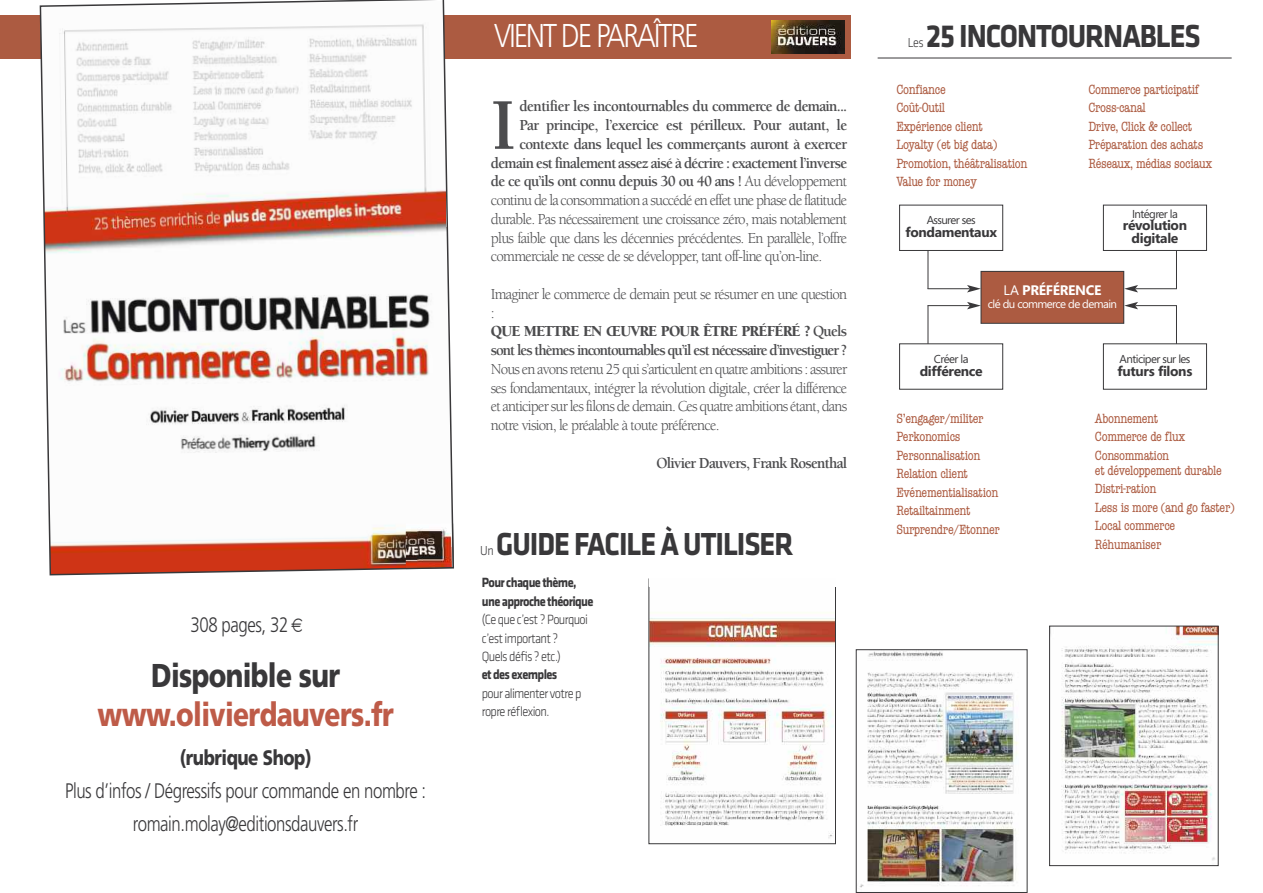
<style>
.page{position:relative;width:1263px;height:893px;background:#fff}
.page>*{position:absolute;margin:0;border:0;box-sizing:border-box;transform-origin:0 0}
.t1{font:700 74.7px "Berkeley";color:#4c4c4e;scale:.95 1}
.t2{font:700 33px "Klavika";letter-spacing:-.035em;color:#39383a;scale:.9 1}
.t3{font:900 33px "Frutiger";letter-spacing:-.025em;color:#be5b48;scale:.8 1}
.t4{font:300 33px "Frutiger";letter-spacing:-.065em;color:#fff;scale:.85 1}
.t5{font:900 33px "Frutiger";letter-spacing:-.025em;color:#39383a;scale:.8 1}
.t6{font:300 21px/33px "Frutiger";letter-spacing:-.025em;color:#39383a;text-align:center;scale:.8 1}
.t7{font:900 21px "Frutiger";letter-spacing:-.025em;color:#39383a;scale:.8 1}
.t8{font:15.75px/18.8px "Berkeley";letter-spacing:-.05em;color:#4c4c4e;text-align:justify;scale:.95 1}
.t9{font:700 15.75px "Berkeley";letter-spacing:-.05em;color:#4c4c4e;scale:.95 1}
.t10{font:700 15.75px/18.8px "Berkeley";letter-spacing:-.07em;color:#4c4c4e;scale:.95 1}
.t11{font:condensed 13.8px/18.5px "American Typewriter";letter-spacing:-.025em;color:#ac5b41}
.t12{font:300 13.8px/18.5px "Klavika CH";letter-spacing:-.05em;color:#39383a;scale:.9 1}
.t13{font:700 13.8px/12.6px "Segoe";letter-spacing:-.025em;color:#39383a;text-align:center}
.t14{font:700 13.8px/18.5px "Klavika";letter-spacing:-.05em;color:#39383a;scale:.9 1}
.t15{font:700 13.8px "Segoe";letter-spacing:-.025em;color:#fff}
.t16{font:300 13.5px "Klavika";color:#39383a;scale:.9 1}
.t17{font:11.55px "Segoe";letter-spacing:-.05em;color:#39383a}
.t18{font:11.55px "Segoe";letter-spacing:-.05em;color:#fff}
.s1{font-weight:400}
.s2{font-weight:900}
</style>
<div class="page">
<div style="left:0;top:15px;width:850px;height:44px;background:#ac5b41"></div>
<svg style="left:39px;top:0;width:415px;height:576px"></svg>
<img style="left:771px;top:21px;width:73px;height:33px">
<div style="left:981px;top:271px;width:143px;height:52px;background:#ac5b41"></div>
<div style="left:981px;top:271px;width:143px;height:53px;border:1px solid #39383a"></div>
<div style="left:899px;top:344px;width:104px;height:45px;border:1px solid #39383a"></div>
<div style="left:1103px;top:344px;width:104px;height:45px;border:1px solid #39383a"></div>
<div style="left:899px;top:205px;width:104px;height:46px;border:1px solid #39383a"></div>
<div style="left:1103px;top:205px;width:104px;height:46px;border:1px solid #39383a"></div>
<hr style="left:1176px;top:306px;width:1px;height:38px;background:#39383a">
<hr style="left:1135px;top:305px;width:42px;height:1px;background:#39383a">
<svg style="left:1124px;top:302px;width:14px;height:7px"></svg>
<hr style="left:928px;top:305px;width:1px;height:39px;background:#39383a">
<hr style="left:1176px;top:251px;width:1px;height:38px;background:#39383a">
<hr style="left:928px;top:251px;width:1px;height:38px;background:#39383a">
<hr style="left:927px;top:305px;width:43px;height:1px;background:#39383a">
<svg style="left:967px;top:302px;width:14px;height:7px"></svg>
<hr style="left:1135px;top:288px;width:42px;height:1px;background:#39383a">
<svg style="left:1124px;top:285px;width:14px;height:7px"></svg>
<hr style="left:927px;top:288px;width:43px;height:1px;background:#39383a">
<svg style="left:967px;top:285px;width:14px;height:7px"></svg>
<hr style="left:878px;top:58px;width:354px;height:1px;background:#39383a">
<img style="left:651px;top:614px;width:183px;height:224px">
<div style="left:649px;top:578px;width:187px;height:266px;border:1px solid #39383a"></div>
<img style="left:859px;top:651px;width:159px;height:237px">
<div style="left:856px;top:649px;width:171px;height:244px;border:1px solid #39383a"></div>
<img style="left:1061px;top:628px;width:155px;height:233px">
<div style="left:1049px;top:626px;width:169px;height:240px;border:1px solid #39383a"></div>
<img style="left:406px;top:569px;width:243px;height:17px">
<img style="left:406px;top:523px;width:48px;height:46px">
<img style="left:406px;top:523px;width:47px;height:45px">
<img style="left:649px;top:578px;width:187px;height:8px">
<img style="left:650px;top:579px;width:185px;height:7px">
<h3 class="t6" style="left:191px;top:610px;width:124px">308 pages, 32</h3>
<h2 class="t5" style="left:151px;top:662px;width:238px">Disponible sur</h2>
<h2 class="t3" style="left:97px;top:701px;width:372px">www.olivierdauvers.fr</h2>
<h3 class="t7" style="left:180px;top:749px;width:166px">(rubrique Shop)</h3>
<h3 class="t6" style="left:65px;top:776px;width:453px">Plus d’infos / Dégressifs pour commande en nombre : romain.molay@editionsdauvers.fr</h3>
<h2 class="t4" style="left:494px;top:22px;width:242px">VIENT DE PARAÎTRE</h2>
<h1 class="t1" style="left:491px;top:96px;width:28px">I</h1>
<p class="t9" style="left:519px;top:100px;width:347px">dentifier les incontournables du commerce de demain...</p>
<p class="t9" style="left:519px;top:119px;width:347px">Par principe, l’exercice est périlleux. Pour autant, le</p>
<p class="t9" style="left:519px;top:138px;width:347px">contexte dans lequel les commerçants auront à exercer</p>
<p class="t9" style="left:491px;top:156px;width:377px">demain est finalement assez aisé à décrire : exactement l’inverse</p>
<p class="t9" style="left:491px;top:175px;width:377px">de ce qu’ils ont connu depuis 30 ou 40 ans ! <span class="s1">Au développement</span></p>
<p class="t8" style="left:491px;top:192px;width:377px">continu de la consommation a succédé en effet une phase de flatitude</p>
<p class="t8" style="left:491px;top:211px;width:377px">durable. Pas nécessairement une croissance zéro, mais notablement</p>
<p class="t8" style="left:491px;top:230px;width:377px">plus faible que dans les décennies précédentes. En parallèle, l’offre</p>
<p class="t8" style="left:491px;top:248px;width:350px">commerciale ne cesse de se développer, tant off-line qu’on-line.</p>
<p class="t10" style="left:491px;top:286px;width:377px"><span class="s1">Imaginer le commerce de demain peut se résumer en une question :<br></span><span class="s2">QUE METTRE EN ŒUVRE POUR ÊTRE PRÉFÉRÉ ?</span> Quels sont les thèmes incontournables qu’il est nécessaire d’investiguer ?</p>
<p class="t8" style="left:491px;top:361px;width:377px">Nous en avons retenu 25 qui s’articulent en quatre ambitions : assurer ses fondamentaux, intégrer la révolution digitale, créer la différence et anticiper sur les filons de demain. Ces quatre ambitions étant, dans notre vision, le préalable à toute préférence.</p>
<p class="t9" style="left:657px;top:456px;width:202px">Olivier Dauvers, Frank Rosenthal</p>
<h2 class="t2" style="left:496px;top:533px;width:332px">GUIDE FACILE À UTILISER</h2>
<p class="t14" style="left:482px;top:575px;width:126px">Pour chaque thème, une approche théorique</p>
<p class="t12" style="left:482px;top:612px;width:120px">(Ce que c’est ? Pourquoi c’est important ?<br>Quels défis ? etc.)</p>
<p class="t14" style="left:482px;top:667px;width:85px">et des exemples</p>
<p class="t12" style="left:482px;top:685px;width:112px">pour alimenter votre p ropre réflexion.</p>
<p class="t16" style="left:480px;top:546px;width:17px">Un</p>
<h2 class="t2" style="left:926px;top:25px;width:306px">25 INCONTOURNABLES</h2>
<p class="t16" style="left:908px;top:38px;width:19px">Les</p>
<p class="t11" style="left:896px;top:79px;width:133px">Confiance<br>Coût-Outil<br>Expérience client<br>Loyalty (et big data)<br>Promotion, théâtralisation<br>Value for money</p>
<p class="t11" style="left:1088px;top:80px;width:125px">Commerce participatif<br>Cross-canal<br>Drive, Click &amp; collect<br>Préparation des achats<br>Réseaux, médias sociaux</p>
<p class="t17" style="left:927px;top:213px;width:51px">Assurer ses</p>
<p class="t13" style="left:905px;top:226px;width:93px">fondamentaux</p>
<p class="t17" style="left:1132px;top:207px;width:47px">Intégrer la</p>
<p class="t13" style="left:1123px;top:219px;width:66px">révolution digitale</p>
<p class="t15" style="left:1003px;top:282px;width:99px"><span class="s1">LA</span> PRÉFÉRENCE</p>
<p class="t18" style="left:988px;top:297px;width:131px">clé du commerce de demain</p>
<p class="t17" style="left:934px;top:352px;width:36px">Créer la</p>
<p class="t13" style="left:920px;top:364px;width:64px">différence</p>
<p class="t17" style="left:1120px;top:352px;width:72px">Anticiper sur les</p>
<p class="t13" style="left:1117px;top:364px;width:76px">futurs filons</p>
<p class="t11" style="left:896px;top:409px;width:105px">S’engager/militer<br>Perkonomics<br>Personnalisation<br>Relation client<br>Evénementialisation<br>Retailtainment<br>Surprendre/Etonner</p>
<p class="t11" style="left:1095px;top:409px;width:92px">Abonnement<br>Commerce de flux<br>Consommation</p>
<p class="t11" style="left:1095px;top:461px;width:141px">et développement durable<br>Distri-ration<br>Less is more (and go faster)<br>Local commerce<br>Réhumaniser</p>
</div>
